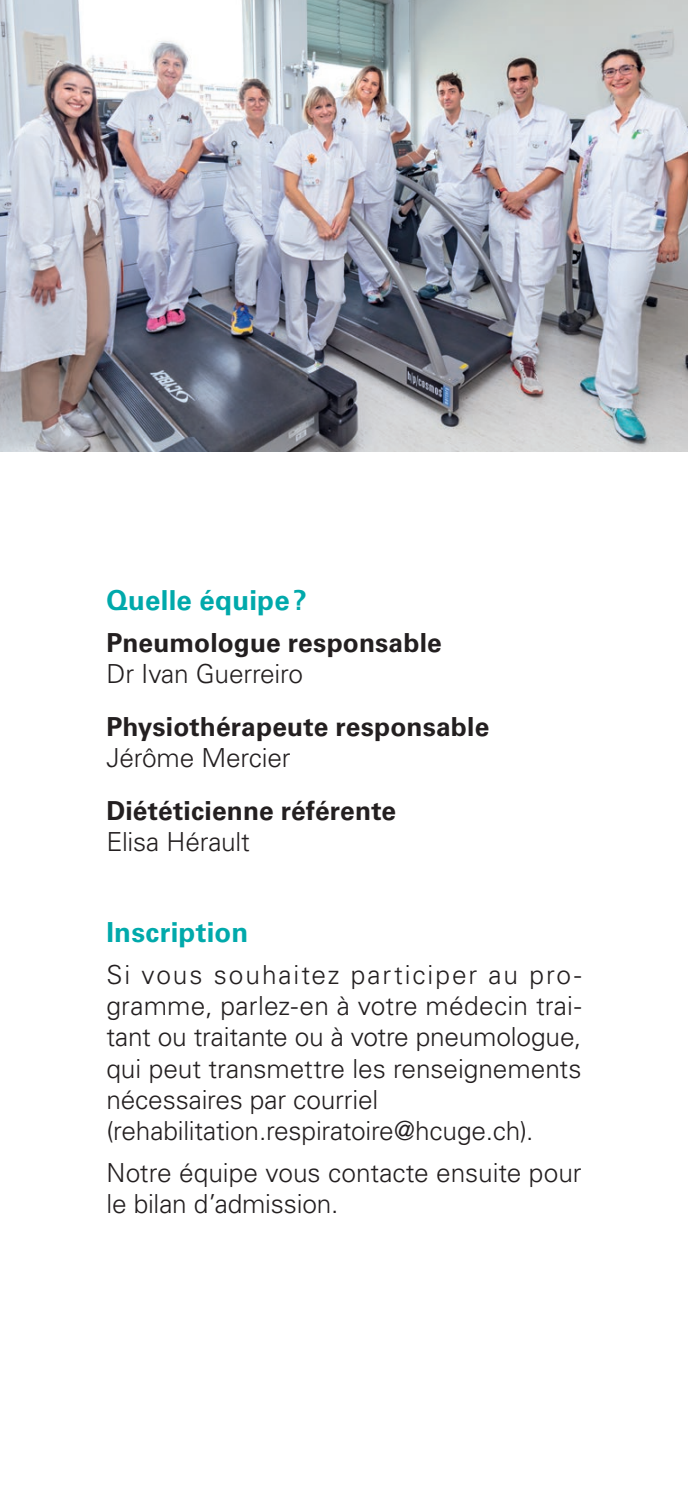
<style>
.page{position:relative;width:688px;height:1489px;background:#fff}
.page>*{position:absolute;margin:0;border:0;box-sizing:border-box;transform-origin:0 0}
.t1{font:700 27.5px "Univers LT Std";letter-spacing:.01em;color:#00a9ab}
.t2{font:300 26.25px/31.2px "Univers LT Std";letter-spacing:-.005em;color:#231f20}
.t3{font:700 26.25px "Univers LT Std";letter-spacing:.005em;color:#231f20}
</style>
<div class="page">
<img style="left:0;top:0;width:687px;height:451px">
<hr style="left:687px;top:1346px;width:1px;height:142px;background:#00a9ab">
<p class="t1" style="left:106px;top:584px;width:202px">Quelle équipe?</p>
<p class="t3" style="left:106px;top:627px;width:337px">Pneumologue responsable</p>
<p class="t2" style="left:106px;top:658px;width:198px">Dr Ivan Guerreiro</p>
<p class="t3" style="left:106px;top:711px;width:384px">Physiothérapeute responsable</p>
<p class="t2" style="left:106px;top:742px;width:186px">Jérôme Mercier</p>
<p class="t3" style="left:106px;top:795px;width:291px">Diététicienne référente</p>
<p class="t2" style="left:106px;top:826px;width:145px">Elisa Hérault</p>
<p class="t1" style="left:106px;top:916px;width:143px">Inscription</p>
<p class="t2" style="left:106px;top:958px;width:476px">Si vous souhaitez participer au pro&shy;gramme, parlez-en à votre médecin trai&shy;tant ou traitante ou à votre pneumologue, qui peut transmettre les renseignements nécessaires par courriel (rehabilitation.respiratoire@hcuge.ch).</p>
<p class="t2" style="left:106px;top:1156px;width:476px">Notre équipe vous contacte ensuite pour le bilan d’admission.</p>
</div>
